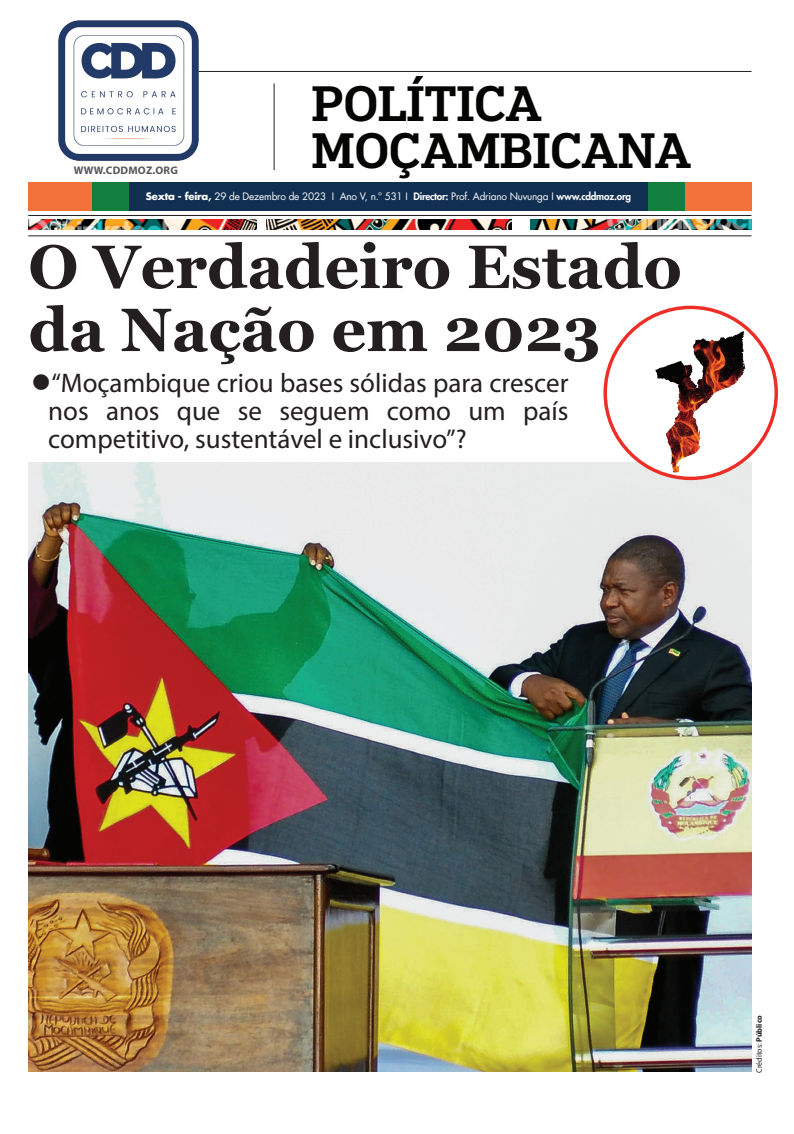
<style>
.page{position:relative;width:794px;height:1134px;background:#fff}
.page>*{position:absolute;margin:0;border:0;box-sizing:border-box;transform-origin:0 0}
.t1{font:700 61px/63px "Georgia";color:#231f20}
.t2{font:500 47px/47px "Popular";color:#040503}
.t3{font:27px/28px "Myriad Pro";color:#231f20;text-align:justify}
.t4{font:700 11px "Myriad Pro";letter-spacing:.02em;color:#57585a}
.t5{font:10px "Futura LT";letter-spacing:-.02em;color:#fff}
.t6{font:8px "Myriad Pro";color:#231f20}
.s1{font-weight:700}
.s2{font-weight:800}
</style>
<div class="page">
<img style="left:28px;top:462px;width:723px;height:609px">
<hr style="left:82px;top:71px;width:669px;height:1px;background:#231f20">
<img style="left:58px;top:20px;width:141px;height:141px">
<hr style="left:28px;top:215px;width:723px;height:1px;background:#231f20">
<hr style="left:274px;top:83px;width:1px;height:87px;background:#231f20">
<hr style="left:28px;top:236px;width:723px;height:1px;background:#231f20">
<img style="left:28px;top:220px;width:228px;height:10px">
<img style="left:266px;top:220px;width:245px;height:10px">
<img style="left:531px;top:220px;width:220px;height:10px">
<div style="left:30px;top:182px;width:721px;height:29px;background:#112f51"></div>
<div style="left:648px;top:182px;width:103px;height:29px;background:#f37239"></div>
<div style="left:648px;top:182px;width:37px;height:29px;background:#11803f"></div>
<div style="left:29px;top:182px;width:100px;height:29px;background:#f37239"></div>
<div style="left:92px;top:182px;width:37px;height:29px;background:#11803f"></div>
<div style="left:605px;top:307px;width:171px;height:171px;background:#fff;border-radius:50%"></div>
<svg style="left:655px;top:331px;width:90px;height:141px"></svg>
<img style="left:693px;top:331px;width:50px;height:38px">
<h2 class="t2" style="left:312px;top:79px;width:381px">POLÍTICA<br>MOÇAMBICANA</h2>
<p class="t4" style="left:74px;top:163px;width:106px">WWW.CDDMOZ.ORG</p>
<p class="t5" style="left:146px;top:190px;width:486px"><span class="s1">Sexta - feira,</span> 29 de Dezembro de 2023 I Ano V, n.º 531 I <span class="s2">Director:</span> Prof. Adriano Nuvunga I <span class="s2">www.cddmoz.org</span></p>
<h1 class="t1" style="left:28px;top:232px;width:655px">O Verdadeiro Estado da Nação em 2023</h1>
<p class="t3" style="left:48px;top:369px;width:522px;text-indent:-17px">●“Moçambique criou bases sólidas para crescer nos anos que se seguem como um país competitivo, sustentável e inclusivo”?</p>
<p class="t6" style="left:754px;top:1073px;width:59px;rotate:-90deg">Créditos: <span class="s1">Público</span></p>
</div>
